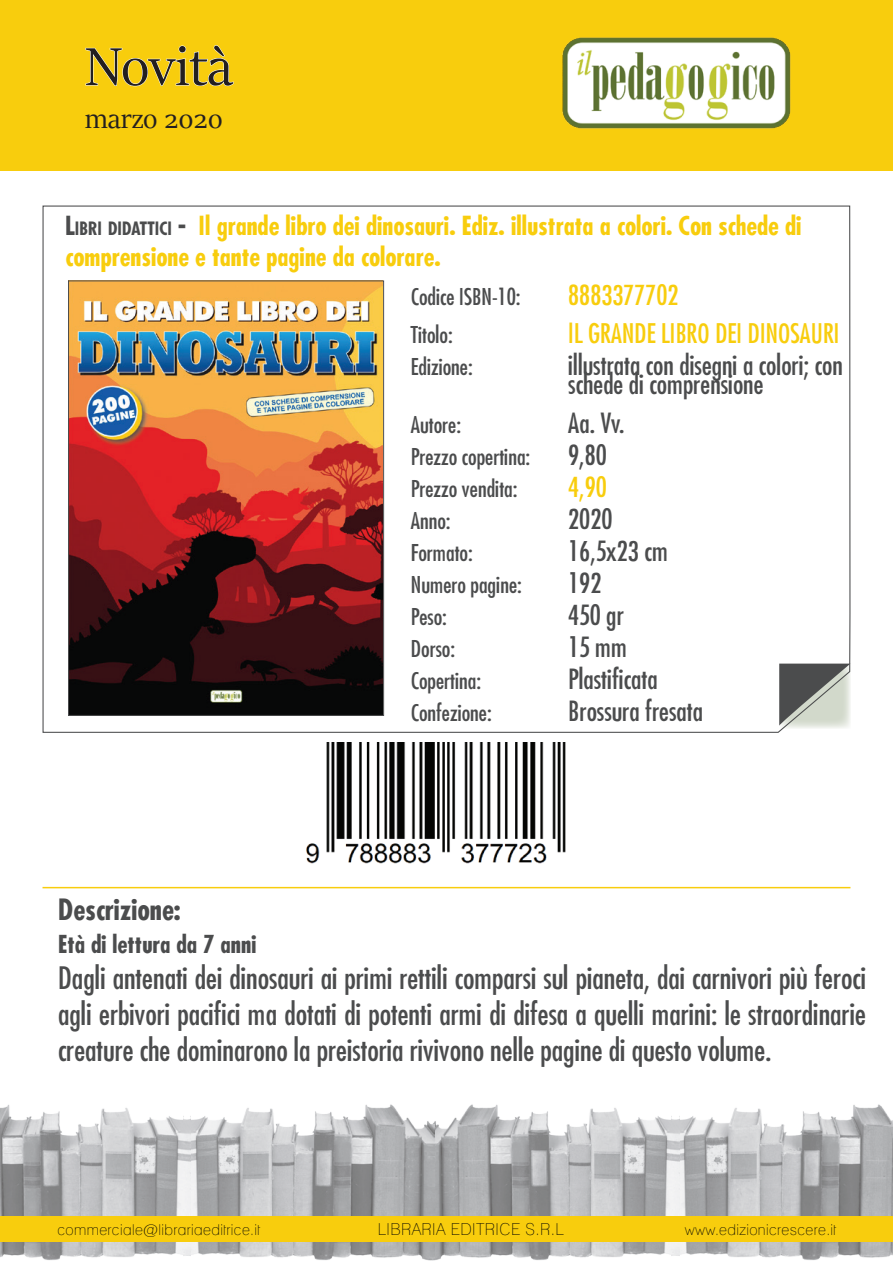
<style>
.page{position:relative;width:893px;height:1263px;background:#fff}
.page>*{position:absolute;margin:0;border:0;box-sizing:border-box;transform-origin:0 0}
.t1{font:60px "Sitka Banner";color:#231f20}
.t2{font:condensed 30px/36px "Futura";color:#4b4c4d;text-align:justify}
.t3{font:30px "Sitka Banner";color:#231f20}
.t4{font:700 condensed 28.5px "Futura";color:#4b4c4d}
.t5{font:condensed 27px/19.4px "Futura";color:#4b4c4d}
.t6{font:condensed 27px "Futura";color:#f8cd0d}
.t7{font:condensed 26.25px "Futura";color:#f8cd0d}
.t8{font:700 condensed 25.5px/30.6px "Futura";color:#f8cd0d}
.t9{font:700 condensed 24px "Futura";color:#4b4c4d}
.t10{font:condensed 22.5px "Futura";color:#4b4c4d}
.t11{font:condensed 16.5px "Lane";letter-spacing:.025em;color:#040503}
.t12{font:condensed 15px "Lane";letter-spacing:.025em;color:#040503}
.s1{color:#4b4c4d}
.s2{font-size:17.85px;color:#4b4c4d}
.s3{font-size:27px}
</style>
<div class="page">
<img style="left:679px;top:1104px;width:214px;height:156px">
<img style="left:434px;top:1104px;width:245px;height:157px">
<img style="left:191px;top:1104px;width:243px;height:157px">
<img style="left:0;top:1105px;width:191px;height:155px">
<img style="left:306px;top:743px;width:260px;height:121px">
<div style="left:0;top:1216px;width:893px;height:26px;background:#f8cd0d"></div>
<div style="left:0;top:0;width:893px;height:170px;background:#f8cd0d"></div>
<svg style="left:42px;top:205px;width:809px;height:528px"></svg>
<img style="left:70px;top:282px;width:312px;height:432px">
<div style="left:68px;top:280px;width:316px;height:436px;border:1px solid #4b4c4d"></div>
<svg style="left:85px;top:45px;width:149px;height:42px"></svg>
<hr style="left:43px;top:887px;width:807px;height:1px;background:#f8cd0d">
<img style="left:562px;top:37px;width:229px;height:92px">
<h1 class="t1" style="left:85px;top:25px;width:149px">Novità</h1>
<p class="t3" style="left:85px;top:98px;width:140px">marzo 2020</p>
<p class="t8" style="left:66px;top:210px;width:738px"><span class="s1">L</span><span class="s2">IBRI DIDATTICI</span> <span class="s1">-</span> Il grande libro dei dinosauri. Ediz. illustrata a colori. Con schede di comprensione e tante pagine da colorare.</p>
<p class="t4" style="left:58px;top:891px;width:124px">Descrizione:</p>
<p class="t10" style="left:411px;top:282px;width:111px">Codice ISBN-10:</p>
<p class="t6" style="left:568px;top:278px;width:112px">8883377702</p>
<p class="t10" style="left:411px;top:320px;width:43px">Titolo:</p>
<p class="t7" style="left:568px;top:317px;width:273px"><span class="s3">I</span>L GRANDE LIBRO DEI DINOSAURI</p>
<p class="t10" style="left:411px;top:352px;width:64px">Edizione:</p>
<p class="t5" style="left:568px;top:355px;width:276px">illustrata con disegni a colori; con schede di comprensione</p>
<p class="t10" style="left:411px;top:410px;width:52px">Autore:</p>
<p class="t5" style="left:568px;top:413px;width:58px">Aa. Vv.</p>
<p class="t10" style="left:411px;top:442px;width:121px">Prezzo copertina:</p>
<p class="t5" style="left:568px;top:445px;width:40px">9,80</p>
<p class="t10" style="left:411px;top:474px;width:108px">Prezzo vendita:</p>
<p class="t6" style="left:568px;top:470px;width:40px">4,90</p>
<p class="t10" style="left:411px;top:506px;width:41px">Anno:</p>
<p class="t5" style="left:568px;top:509px;width:46px">2020</p>
<p class="t10" style="left:411px;top:538px;width:64px">Formato:</p>
<p class="t5" style="left:568px;top:541px;width:101px">16,5x23 cm</p>
<p class="t10" style="left:411px;top:570px;width:113px">Numero pagine:</p>
<p class="t5" style="left:568px;top:573px;width:35px">192</p>
<p class="t10" style="left:411px;top:602px;width:38px">Peso:</p>
<p class="t5" style="left:568px;top:605px;width:57px">450 gr</p>
<p class="t10" style="left:411px;top:634px;width:46px">Dorso:</p>
<p class="t5" style="left:568px;top:637px;width:60px">15 mm</p>
<p class="t10" style="left:411px;top:666px;width:72px">Copertina:</p>
<p class="t5" style="left:568px;top:669px;width:91px">Plastificata</p>
<p class="t10" style="left:411px;top:698px;width:82px">Confezione:</p>
<p class="t5" style="left:568px;top:701px;width:136px">Brossura fresata</p>
<p class="t9" style="left:58px;top:929px;width:200px">Età di lettura da 7 anni</p>
<p class="t2" style="left:58px;top:959px;width:809px">Dagli antenati dei dinosauri ai primi rettili comparsi sul pianeta, dai carnivori più feroci agli erbivori pacifici ma dotati di potenti armi di difesa a quelli marini: le straordinarie creature che dominarono la preistoria rivivono nelle pagine di questo volume.</p>
<p class="t12" style="left:57px;top:1220px;width:204px">commerciale@librariaeditrice.it</p>
<p class="t11" style="left:378px;top:1219px;width:188px">LIBRARIA EDITRICE S.R.L</p>
<p class="t12" style="left:685px;top:1220px;width:153px">www.edizionicrescere.it</p>
</div>
